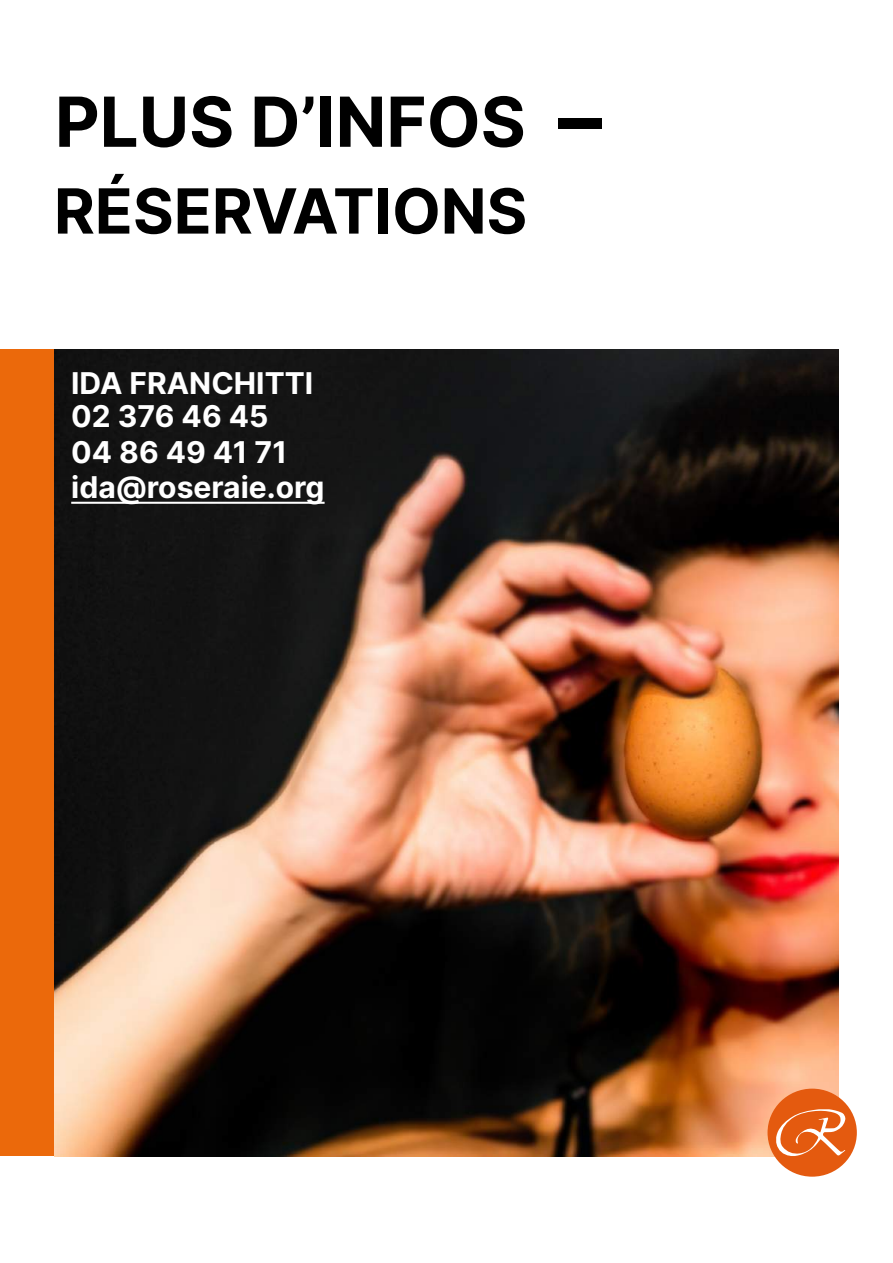
<style>
.page{position:relative;width:893px;height:1263px;background:#fff}
.page>*{position:absolute;margin:0;border:0;box-sizing:border-box;transform-origin:0 0}
.t1{font:700 91.5px "Inter";color:#000}
.t2{font:700 69px "Inter";color:#000}
.t3{font:700 62.25px "Inter";color:#000}
.t4{font:700 30px/33px "Inter";color:#fff}
</style>
<div class="page">
<div style="left:0;top:349px;width:62px;height:807px;background:#eb690b"></div>
<img style="left:55px;top:349px;width:784px;height:807px">
<hr style="left:71px;top:502px;width:254px;height:2px;background:#fff">
<div style="left:767px;top:1089px;width:90px;height:88px;background:#e45a0f;border-radius:50%"></div>
<svg style="left:776px;top:1109px;width:69px;height:47px"></svg>
<h2 class="t2" style="left:55px;top:72px;width:472px">PLUS D’INFOS</h2>
<h3 class="t3" style="left:54px;top:166px;width:475px">RÉSERVATIONS</h3>
<h1 class="t1" style="left:558px;top:18px;width:45px">_</h1>
<p class="t4" style="left:71px;top:366px;width:244px">IDA FRANCHITTI<br>02 376 46 45</p>
<p class="t4" style="left:71px;top:434px;width:255px;line-height:34.5px">04 86 49 41 71 ida@roseraie.org</p>
</div>
